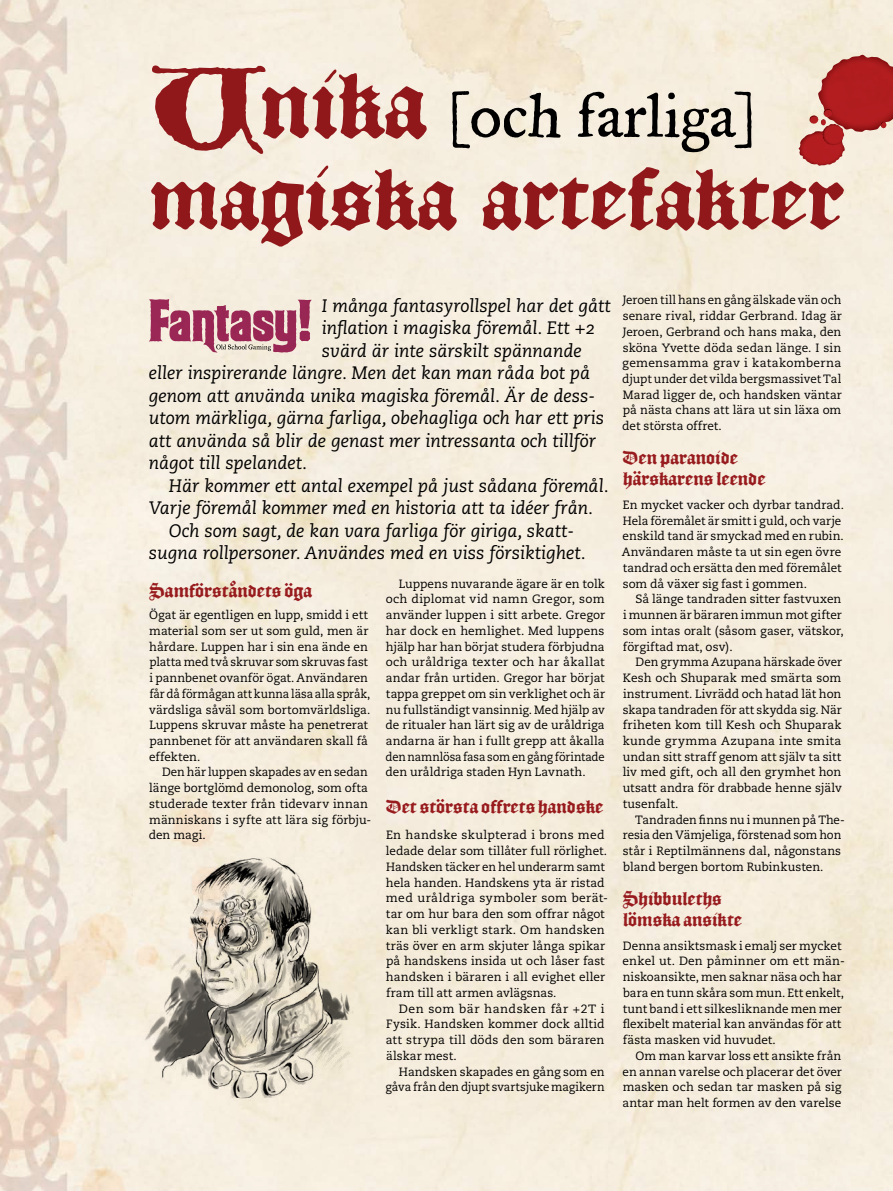
<style>
.page{position:relative;width:893px;height:1191px;background:#fff}
.page>*{position:absolute;margin:0;border:0;box-sizing:border-box;transform-origin:0 0}
.t1{font:82.5px "Historical Great Primer Uncials";color:#90181b}
.t2{font:67.5px "Historical Fell Type Roman";color:#000}
.t3{font:18px "Caecilia Italic Os F";color:#000}
.t4{font:18px/21px "Historical English Textura";color:#981b1e}
.t5{font:12px/15.8px "Caecilia";letter-spacing:.005em;color:#000}
.t6{font:12px/15.8px "Caecilia";letter-spacing:.005em;color:#000;scale:.96 1}
.s1{font-family:"Historical Great Primer Uncials";font-size:88.5px;color:#90181b}
</style>
<div class="page">
<img style="left:0;top:0;width:893px;height:1191px">
<svg style="left:149px;top:299px;width:163px;height:54px;background:#c68a98"></svg>
<svg style="left:799px;top:55px;width:94px;height:111px;background:#ca736d"></svg>
<img style="left:127px;top:798px;width:241px;height:322px">
<h2 class="t2" style="left:149px;top:76px;width:608px"><span class="s1">Unika</span> (och farliga)</h2>
<h1 class="t1" style="left:149px;top:136px;width:696px">magiska artefakter</h1>
<h3 class="t3" style="left:322px;top:295px;width:291px">I många fantasyrollspel har det gått</h3>
<h3 class="t3" style="left:322px;top:318px;width:275px">inflation i magiska föremål. Ett +2</h3>
<h3 class="t3" style="left:322px;top:340px;width:261px">svärd är inte särskilt spännande</h3>
<h3 class="t3" style="left:149px;top:363px;width:443px">eller inspirerande längre. Men det kan man råda bot på</h3>
<h3 class="t3" style="left:149px;top:385px;width:448px">genom att använda unika magiska föremål. Är de dess-</h3>
<h3 class="t3" style="left:149px;top:408px;width:457px">utom märkliga, gärna farliga, obehagliga och har ett pris</h3>
<h3 class="t3" style="left:149px;top:430px;width:449px">att använda så blir de genast mer intressanta och tillför</h3>
<h3 class="t3" style="left:149px;top:453px;width:160px">något till spelandet.</h3>
<h3 class="t3" style="left:169px;top:475px;width:441px">Här kommer ett antal exempel på just sådana föremål.</h3>
<h3 class="t3" style="left:149px;top:498px;width:446px">Varje föremål kommer med en historia att ta idéer från.</h3>
<h3 class="t3" style="left:169px;top:520px;width:407px">Och som sagt, de kan vara farliga för giriga, skatt-</h3>
<h3 class="t3" style="left:149px;top:543px;width:439px">sugna rollpersoner. Användes med en viss försiktighet.</h3>
<h3 class="t4" style="left:149px;top:579px;width:165px">Samförståndets öga</h3>
<p class="t5" style="left:149px;top:607px;width:223px">Ögat är egentligen en lupp, smidd i ett material som ser ut som guld, men är hårdare. Luppen har i sin ena ände en platta med två skruvar som skruvas fast i pannbenet ovanför ögat. Användaren får då förmågan att kunna läsa alla språk, värdsliga såväl som bortomvärldsliga.<br>Luppens skruvar måste ha penetrerat pannbenet för att användaren skall få effekten.</p>
<p class="t6" style="left:149px;top:764px;width:233px;text-indent:13px">Den här luppen skapades av en sedan länge bortglömd demonolog, som ofta studerade texter från tidevarv innan människans i syfte att lära sig förbju&shy;den magi.</p>
<p class="t5" style="left:386px;top:576px;width:221px;text-align:justify;text-indent:13px">Luppens nuvarande ägare är en tolk och diplomat vid namn Gregor, som använder luppen i sitt arbete. Gregor har dock en hemlighet. Med luppens hjälp har han börjat studera förbjudna och uråldriga texter och har åkallat andar från urtiden. Gregor har börjat tappa greppet om sin verklighet och är nu fullständigt vansinnig. Med hjälp av de ritualer han lärt sig av de uråldriga andarna är han i fullt grepp att åkalla den namnlösa fasa som en gång förintade den uråldriga staden Hyn Lavnath.</p>
<h3 class="t4" style="left:386px;top:795px;width:219px">Det största offrets handske</h3>
<p class="t5" style="left:386px;top:827px;width:224px">En handske skulpterad i brons med ledade delar som tillåter full rörlighet.<br>Handsken täcker en hel underarm samt hela handen. Handskens yta är ristad med uråldriga symboler som berät&shy;tar om hur bara den som offrar något kan bli verkligt stark. Om handsken träs över en arm skjuter långa spikar på handskens insida ut och låser fast handsken i bäraren i all evighet eller fram till att armen avlägsnas.</p>
<p class="t5" style="left:386px;top:1000px;width:220px;text-align:justify;text-indent:13px">Den som bär handsken får +2T i Fysik. Handsken kommer dock alltid att strypa till döds den som bäraren älskar mest.</p>
<p class="t5" style="left:386px;top:1063px;width:221px;text-align:right">Handsken skapades en gång som en gåva från den djupt svartsjuke magikern</p>
<p class="t6" style="left:622px;top:292px;width:230px;text-align:justify">Jeroen till hans en gång älskade vän och senare rival, riddar Gerbrand. Idag är Jeroen, Gerbrand och hans maka, den sköna Yvette döda sedan länge. I sin gemensamma grav i katakomberna djupt under det vilda bergsmassivet Tal Marad ligger de, och handsken väntar på nästa chans att lära ut sin läxa om det största offret.</p>
<h3 class="t4" style="left:622px;top:446px;width:145px">Den paranoide härskarens leende</h3>
<p class="t5" style="left:622px;top:497px;width:223px">En mycket vacker och dyrbar tandrad.<br>Hela föremålet är smitt i guld, och varje enskild tand är smyckad med en rubin.<br>Användaren måste ta ut sin egen övre tandrad och ersätta den med föremålet som då växer sig fast i gommen.</p>
<p class="t5" style="left:623px;top:591px;width:223px;text-indent:13px">Så länge tandraden sitter fastvuxen i munnen är bäraren immun mot gifter som intas oralt (såsom gaser, vätskor, förgiftad mat, osv).</p>
<p class="t6" style="left:623px;top:654px;width:230px;text-align:justify;text-indent:13px">Den grymma Azupana härskade över Kesh och Shuparak med smärta som instrument. Livrädd och hatad lät hon skapa tandraden för att skydda sig. När friheten kom till Kesh och Shuparak kunde grymma Azupana inte smita undan sitt straff genom att själv ta sitt liv med gift, och all den grymhet hon utsatt andra för drabbade henne själv tusenfalt.</p>
<p class="t6" style="left:623px;top:812px;width:233px;text-indent:12px">Tandraden finns nu i munnen på The&shy;resia den Vämjeliga, förstenad som hon står i Reptilmännens dal, någonstans bland bergen bortom Rubinkusten.</p>
<h3 class="t4" style="left:622px;top:886px;width:121px">Shibbuleths lömska ansikte</h3>
<p class="t5" style="left:623px;top:937px;width:224px">Denna ansiktsmask i emalj ser mycket enkel ut. Den påminner om ett män&shy;niskoansikte, men saknar näsa och har bara en tunn skåra som mun. Ett enkelt, tunt band i ett silkesliknande men mer flexibelt material kan användas för att fästa masken vid huvudet.</p>
<p class="t5" style="left:623px;top:1048px;width:221px;text-align:justify;text-indent:13px">Om man karvar loss ett ansikte från en annan varelse och placerar det över masken och sedan tar masken på sig antar man helt formen av den varelse</p>
</div>
